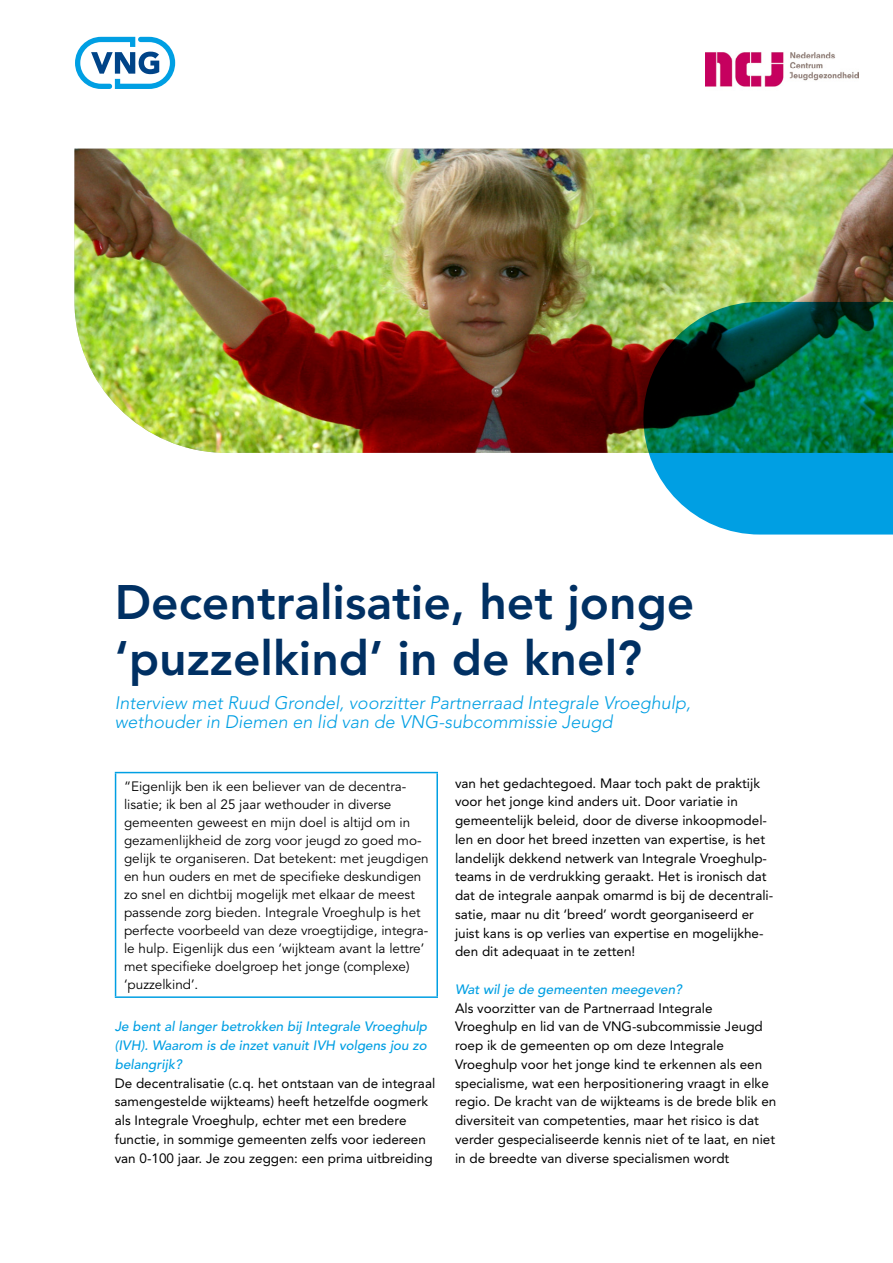
<style>
.page{position:relative;width:893px;height:1263px;background:#fff}
.page>*{position:absolute;margin:0;border:0;box-sizing:border-box;transform-origin:0 0}
.VV_Titel{font:800 48px/56.2px "Avenir LT Std";color:#003063}
.VV_Titel_sub{font:italic 300 18px "Avenir LT Std";color:#009fe3}
.VV_Platte_tekst{font:13.5px/18.8px "Avenir LT Std";color:#000}
.TABEL_BODY{font:13.5px/18px "Avenir LT Std";color:#000}
.VV_tussenkop_2{font:italic 500 13.5px/18.8px "Avenir LT Std";color:#009fe3;text-align:justify}
</style>
<div class="page">
<svg style="left:75px;top:37px;width:100px;height:52px"></svg>
<img style="left:74px;top:149px;width:819px;height:304px">
<hr style="left:115px;top:772px;width:323px;height:1px;background:#009fe3">
<hr style="left:115px;top:773px;width:1px;height:223px;background:#009fe3">
<hr style="left:436px;top:773px;width:2px;height:223px;background:#009fe3">
<hr style="left:115px;top:996px;width:323px;height:2px;background:#009fe3">
<svg style="left:643px;top:302px;width:250px;height:232px;background:#157976"></svg>
<img style="left:706px;top:52px;width:153px;height:35px">
<p class="VV_Titel" style="left:115px;top:574px;width:581px">Decentralisatie, het jonge ‘puzzelkind’ in de knel?</p>
<p class="VV_Titel_sub" style="left:115px;top:692px;width:577px">Interview met Ruud Grondel, voorzitter Partnerraad Integrale Vroeghulp,</p>
<p class="VV_Titel_sub" style="left:115px;top:711px;width:499px">wethouder in Diemen en lid van de VNG-subcommissie Jeugd</p>
<p class="TABEL_BODY" style="left:124px;top:777px;width:306px">“Eigenlijk ben ik een believer van de decentra&shy;lisatie; ik ben al 25 jaar wethouder in diverse gemeenten geweest en mijn doel is altijd om in gezamenlijkheid de zorg voor jeugd zo goed mo&shy;gelijk te organiseren. Dat betekent: met jeugdigen en hun ouders en met de specifieke deskundigen zo snel en dichtbij mogelijk met elkaar de meest passende zorg bieden. Integrale Vroeghulp is het perfecte voorbeeld van deze vroegtijdige, integra&shy;le hulp. Eigenlijk dus een ‘wijkteam avant la lettre’ met specifieke doelgroep het jonge (complexe) ‘puzzelkind’.</p>
<p class="VV_tussenkop_2" style="left:115px;top:1018px;width:314px">Je bent al langer betrokken bij Integrale Vroeghulp (IVH). Waarom is de inzet vanuit IVH volgens jou zo belangrijk?</p>
<p class="VV_Platte_tekst" style="left:115px;top:1074px;width:322px">De decentralisatie (c.q. het ontstaan van de integraal samengestelde wijkteams) heeft hetzelfde oogmerk als Integrale Vroeghulp, echter met een bredere functie, in sommige gemeenten zelfs voor iedereen van 0-100 jaar. Je zou zeggen: een prima uitbreiding</p>
<p class="VV_Platte_tekst" style="left:455px;top:774px;width:320px">van het gedachtegoed. Maar toch pakt de praktijk voor het jonge kind anders uit. Door variatie in gemeentelijk beleid, door de diverse inkoopmodel&shy;len en door het breed inzetten van expertise, is het landelijk dekkend netwerk van Integrale Vroeghulp&shy;teams in de verdrukking geraakt. Het is ironisch dat dat de integrale aanpak omarmd is bij de decentrali&shy;satie, maar nu dit ‘breed’ wordt georganiseerd er juist kans is op verlies van expertise en mogelijkhe&shy;den dit adequaat in te zetten!</p>
<p class="VV_tussenkop_2" style="left:455px;top:980px;width:228px">Wat wil je de gemeenten meegeven?</p>
<p class="VV_Platte_tekst" style="left:455px;top:999px;width:323px">Als voorzitter van de Partnerraad Integrale Vroeghulp en lid van de VNG-subcommissie Jeugd roep ik de gemeenten op om deze Integrale Vroeghulp voor het jonge kind te erkennen als een specialisme, wat een herpositionering vraagt in elke regio. De kracht van de wijkteams is de brede blik en diversiteit van competenties, maar het risico is dat verder gespecialiseerde kennis niet of te laat, en niet in de breedte van diverse specialismen wordt</p>
</div>
